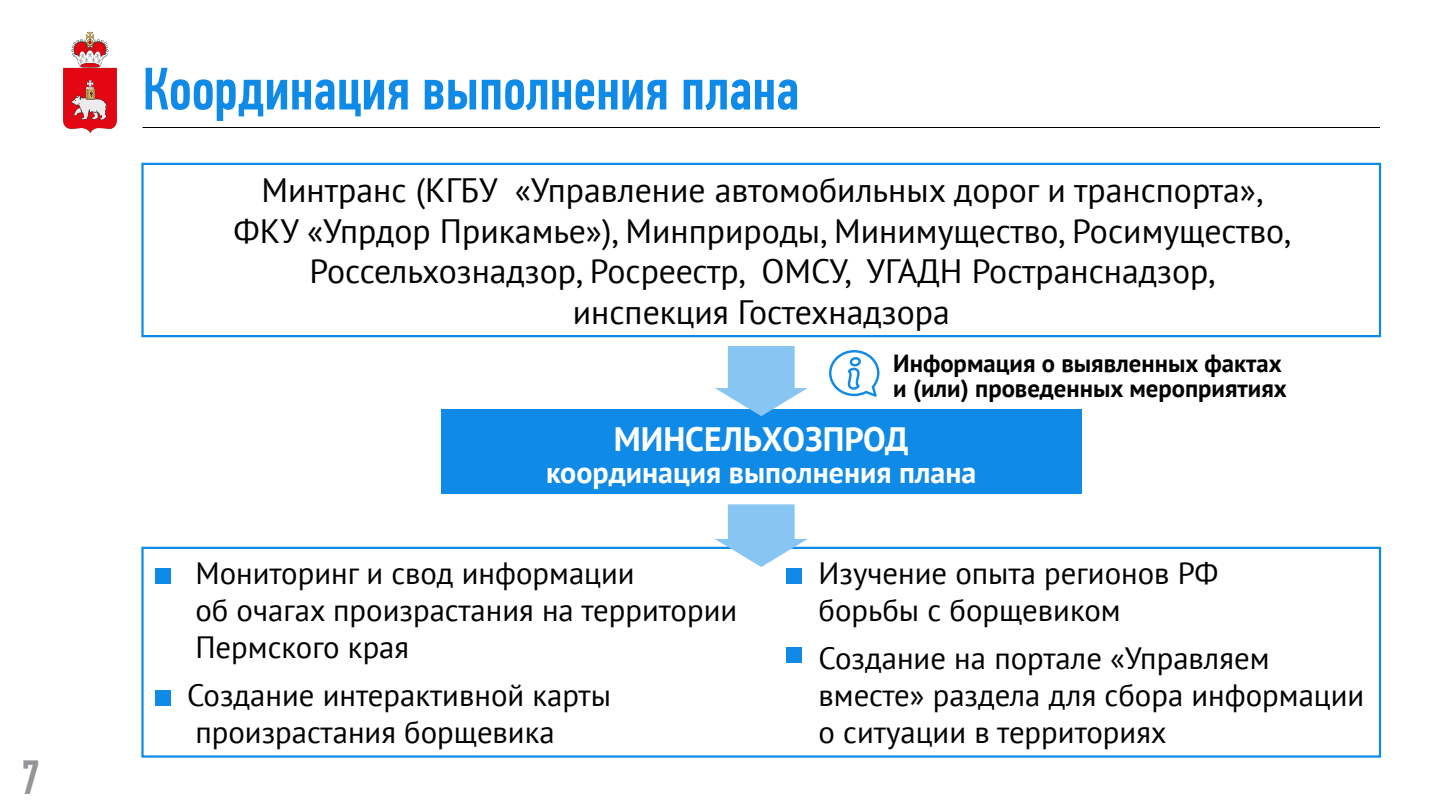
<style>
.page{position:relative;width:1440px;height:810px;background:#fff}
.page>*{position:absolute;margin:0;border:0;box-sizing:border-box;transform-origin:0 0}
.t1{font:500 60px "PF Din Text Comp Pro";color:#108ae7}
.t2{font:500 47.78px "PF Din Text Comp Pro";color:#939598}
.t3{font:33.75px/40.5px "PT Sans";color:#000;text-align:center}
.t4{font:700 33.75px "PT Sans";color:#fff}
.t5{font:30.75px/36.9px "PT Sans";color:#000}
.t6{font:700 30px "PT Sans";color:#fff}
.t7{font:700 24.75px/24.8px "PT Sans";color:#000}
.t8{font:500 24.75px "PF Din Text Comp Pro";color:#231f20}
</style>
<div class="page">
<svg style="left:63px;top:32px;width:54px;height:102px"></svg>
<hr style="left:142px;top:127px;width:1238px;height:1px;background:#000">
<div style="left:141px;top:163px;width:1240px;height:174px;border:2px solid #108ae7"></div>
<div style="left:441px;top:409px;width:641px;height:85px;background:#108ae7"></div>
<div style="left:155px;top:568px;width:16px;height:16px;background:#108ae7"></div>
<div style="left:155px;top:690px;width:16px;height:16px;background:#108ae7"></div>
<div style="left:786px;top:568px;width:16px;height:16px;background:#108ae7"></div>
<div style="left:786px;top:647px;width:16px;height:16px;background:#108ae7"></div>
<div style="left:141px;top:547px;width:1240px;height:211px;border:2px solid #108ae7"></div>
<svg style="left:715px;top:346px;width:93px;height:70px"></svg>
<svg style="left:715px;top:504px;width:93px;height:63px"></svg>
<svg style="left:829px;top:350px;width:50px;height:47px"></svg>
<h2 class="t2" style="left:21px;top:750px;width:21px">7</h2>
<h1 class="t1" style="left:142px;top:54px;width:658px">Координация выполнения плана</h1>
<p class="t3" style="left:234px;top:169px;width:1060px">Минтранс (КГБУ «Управление автомобильных дорог и транспорта», ФКУ «Упрдор Прикамье»), Минприроды, Минимущество, Росимущество, Россельхознадзор, Росреестр, ОМСУ, УГАДН Ространснадзор, инспекция Гостехнадзора</p>
<p class="t7" style="left:893px;top:351px;width:395px">Информация о выявленных фактах и (или) проведенных мероприятиях</p>
<p class="t4" style="left:614px;top:417px;width:296px">МИНСЕЛЬХОЗПРОД</p>
<p class="t6" style="left:546px;top:452px;width:432px">координация выполнения плана</p>
<p class="t5" style="left:195px;top:554px;width:543px">Мониторинг и свод информации<br>об очагах произрастания на территории<br>Пермского края</p>
<p class="t5" style="left:187px;top:676px;width:426px">Создание интерактивной карты произрастания борщевика</p>
<p class="t5" style="left:819px;top:554px;width:401px">Изучение опыта регионов РФ борьбы с борщевиком</p>
<p class="t5" style="left:819px;top:639px;width:547px">Создание на портале «Управляем вместе» раздела для сбора информации о ситуации в территориях</p>
<p class="t8" style="left:1264px;top:697px;width:103px">Пермь, 2018</p>
</div>
